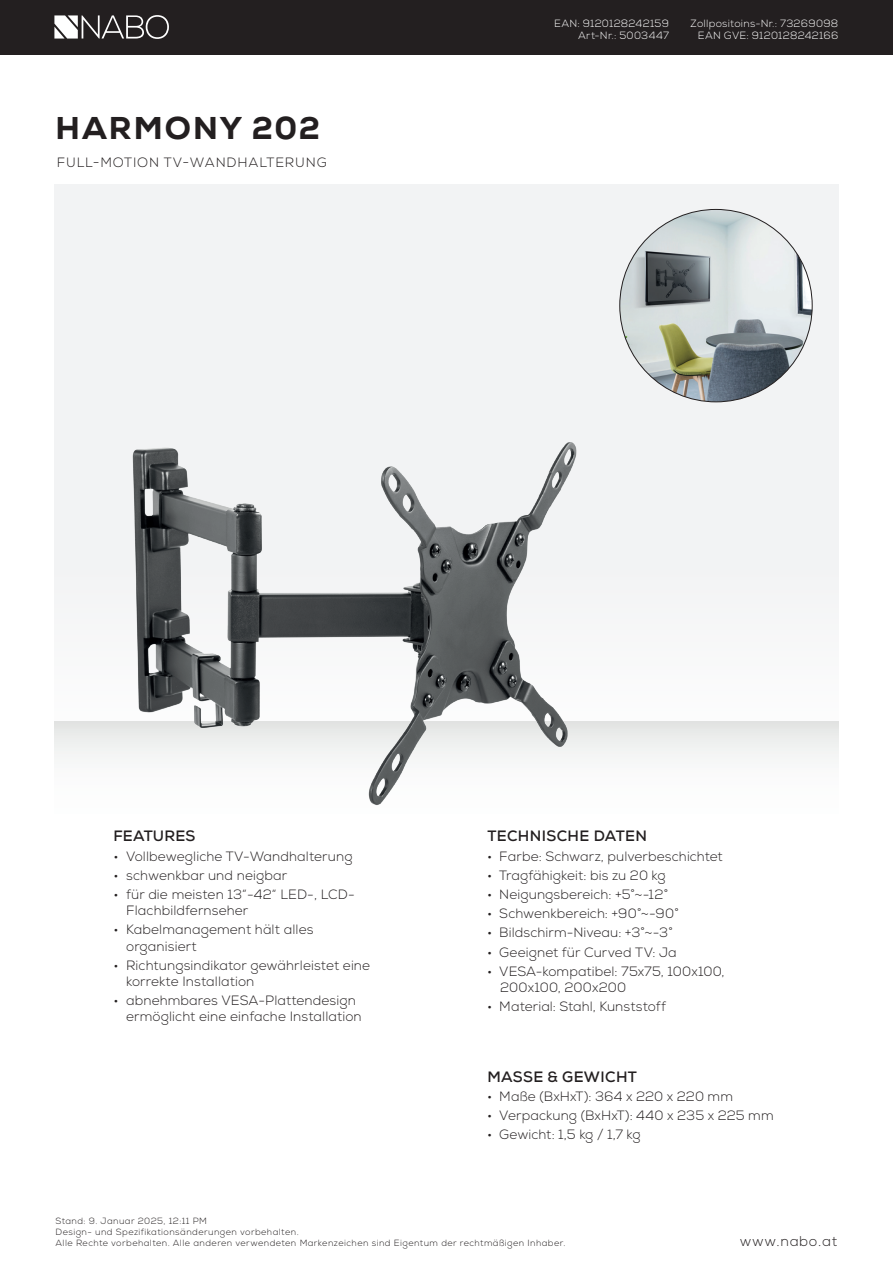
<style>
.page{position:relative;width:893px;height:1263px;background:#fff}
.page>*{position:absolute;margin:0;border:0;box-sizing:border-box;transform-origin:0 0}
.t1{font:800 31.5px "Nexa";letter-spacing:.065em;color:#231f20}
.t2{font:700 15px "Nexa";letter-spacing:.025em;color:#231f20}
.t3{font:300 14.1px "Nexa";letter-spacing:.05em;color:#231f20}
.t4{font:300 13.5px/16.2px "Nexa";letter-spacing:.01em;color:#231f20}
.t5{font:300 13.5px "Nexa";letter-spacing:.065em;color:#231f20}
.t6{font:300 10.5px/12px "Nexa";letter-spacing:.025em;color:#fff;text-align:right}
.t7{font:300 9px/10.8px "Nexa";letter-spacing:.05em;color:#231f20}
</style>
<div class="page">
<div style="left:0;top:0;width:893px;height:54px;background:#231f20"></div>
<svg style="left:54px;top:15px;width:115px;height:24px"></svg>
<div style="left:54px;top:184px;width:784px;height:568px;background:#f2f3f4"></div>
<div style="left:54px;top:721px;width:785px;height:165px;background:linear-gradient(to bottom,#eeefee,#fff)"></div>
<img style="left:74px;top:442px;width:561px;height:394px">
<img style="left:620px;top:209px;width:192px;height:193px;border-radius:96px">
<h1 class="t1" style="left:55px;top:108px;width:266px">HARMONY 202</h1>
<p class="t5" style="left:57px;top:154px;width:271px">FULL-MOTION TV-WANDHALTERUNG</p>
<p class="t6" style="left:554px;top:18px;width:116px">EAN: 9120128242159<br>Art-Nr.: 5003447</p>
<p class="t6" style="left:691px;top:18px;width:149px">Zollpositoins-Nr.: 73269098<br>EAN GVE: 9120128242166</p>
<p class="t2" style="left:113px;top:827px;width:83px">FEATURES</p>
<p class="t4" style="left:113px;top:848px;width:241px">• Vollbewegliche TV-Wandhalterung</p>
<p class="t4" style="left:113px;top:867px;width:175px">• schwenkbar und neigbar</p>
<p class="t4" style="left:126px;top:887px;width:230px;text-indent:-13px">• für die meisten 13“-42“ LED-, LCD-<br>Flachbildfernseher</p>
<p class="t4" style="left:126px;top:922px;width:189px;text-indent:-13px">• Kabelmanagement hält alles organisiert</p>
<p class="t4" style="left:126px;top:957px;width:246px;text-indent:-13px">• Richtungsindikator gewährleistet eine korrekte Installation</p>
<p class="t4" style="left:126px;top:993px;width:237px;text-indent:-13px">• abnehmbares VESA-Plattendesign ermöglicht eine einfache Installation</p>
<p class="t2" style="left:487px;top:827px;width:161px">TECHNISCHE DATEN</p>
<p class="t4" style="left:487px;top:848px;width:237px">• Farbe: Schwarz, pulverbeschichtet</p>
<p class="t4" style="left:487px;top:867px;width:180px">• Tragfähigkeit: bis zu 20 kg</p>
<p class="t4" style="left:487px;top:887px;width:182px">• Neigungsbereich: +5°~-12°</p>
<p class="t4" style="left:487px;top:906px;width:193px">• Schwenkbereich: +90°~-90°</p>
<p class="t4" style="left:487px;top:925px;width:187px">• Bildschirm-Niveau: +3°~-3°</p>
<p class="t4" style="left:487px;top:944px;width:191px">• Geeignet für Curved TV: Ja</p>
<p class="t4" style="left:500px;top:963px;width:226px;text-indent:-13px">• VESA-kompatibel: 75x75, 100x100,<br>200x100, 200x200</p>
<p class="t4" style="left:487px;top:999px;width:180px">• Material: Stahl, Kunststoff</p>
<p class="t2" style="left:487px;top:1067px;width:151px">MASSE &amp; GEWICHT</p>
<p class="t4" style="left:487px;top:1088px;width:247px">• Maße (BxHxT): 364 x 220 x 220 mm</p>
<p class="t4" style="left:487px;top:1108px;width:288px">• Verpackung (BxHxT): 440 x 235 x 225 mm</p>
<p class="t4" style="left:487px;top:1127px;width:155px">• Gewicht: 1,5 kg / 1,7 kg</p>
<p class="t7" style="left:56px;top:1216px;width:512px">Stand: 9. Januar 2025, 12:11 PM<br>Design- und Spezifikationsänderungen vorbehalten.<br>Alle Rechte vorbehalten. Alle anderen verwendeten Markenzeichen sind Eigentum der rechtmäßigen Inhaber.</p>
<p class="t3" style="left:740px;top:1232px;width:99px">www.nabo.at</p>
</div>
